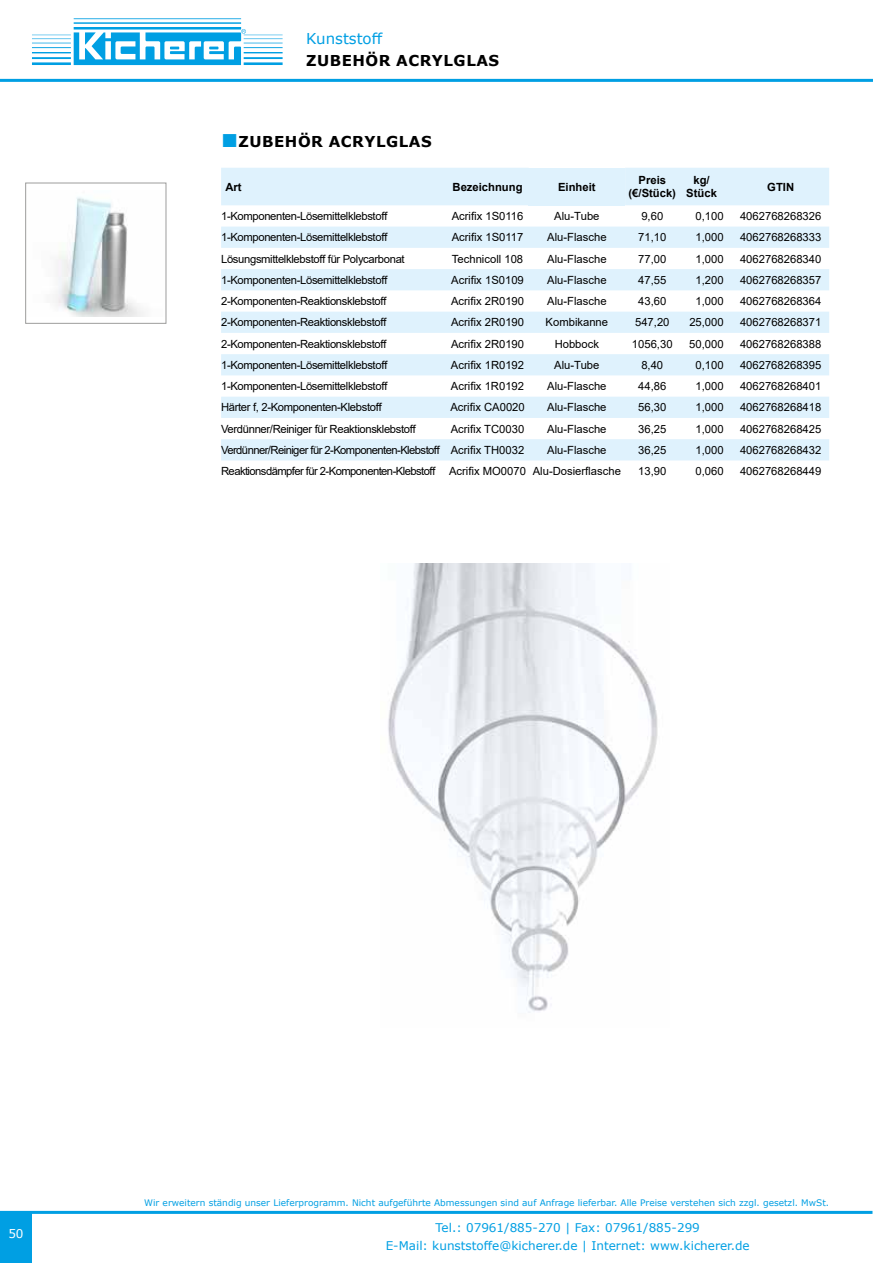
<style>
.page{position:relative;width:893px;height:1263px;background:#fff}
.page>*{position:absolute;margin:0;border:0;box-sizing:border-box;transform-origin:0 0}
.t1{font:700 15px "Verdana";letter-spacing:.035em;color:#000}
.t2{font:15px "Verdana";color:#009fe3}
.t3{font:12px/18px "Verdana";color:#009fe3;text-align:center}
.t4{font:12px "Verdana";color:#fff}
.t5{font:11.25px "Arial";color:#000}
.t6{font:11.25px "Arial";letter-spacing:-.03em;color:#000}
.t7{font:11.25px "Arial";letter-spacing:-.05em;color:#000}
.t8{font:700 11.25px/13.5px "Arial";color:#000;text-align:center}
.t9{font:9px "Verdana";color:#009fe3}
.s1{font-family:"Times New Roman";font-weight:400;font-size:28.5px;color:#009fe3}
</style>
<div class="page">
<hr style="left:0;top:79px;width:873px;height:3px;background:#009fe3">
<hr style="left:0;top:1211px;width:872px;height:3px;background:#009fe3">
<div style="left:0;top:1211px;width:32px;height:52px;background:#009fe3"></div>
<svg style="left:32px;top:18px;width:251px;height:47px"></svg>
<div style="left:221px;top:168px;width:608px;height:37px;background:#dff2fd"></div>
<div style="left:529px;top:168px;width:96px;height:37px;background:#dff2fd"></div>
<svg style="left:221px;top:227px;width:608px;height:233px;fill:#dff2fd"></svg>
<img style="left:388px;top:564px;width:270px;height:449px">
<img style="left:55px;top:197px;width:89px;height:119px">
<div style="left:26px;top:183px;width:140px;height:140px;border:1px solid #9d9d9c"></div>
<h1 class="t2" style="left:306px;top:29px;width:78px">Kunststoff</h1>
<h1 class="t1" style="left:306px;top:50px;width:195px">ZUBEHÖR ACRYLGLAS</h1>
<h1 class="t1" style="left:221px;top:131px;width:212px"><span class="s1">■</span>ZUBEHÖR ACRYLGLAS</h1>
<p class="t8" style="left:225px;top:180px;width:18px">Art</p>
<p class="t8" style="left:453px;top:180px;width:72px">Bezeichnung</p>
<p class="t8" style="left:558px;top:180px;width:39px">Einheit</p>
<p class="t8" style="left:628px;top:173px;width:49px">Preis (€/Stück)</p>
<p class="t8" style="left:686px;top:173px;width:32px">kg/<br>Stück</p>
<p class="t8" style="left:767px;top:180px;width:28px">GTIN</p>
<p class="t6" style="left:221px;top:208px;width:168px">1-Komponenten-Lösemittelklebstoff</p>
<p class="t5" style="left:452px;top:208px;width:73px">Acrifix 1S0116</p>
<p class="t5" style="left:554px;top:208px;width:47px">Alu-Tube</p>
<p class="t5" style="left:641px;top:208px;width:23px">9,60</p>
<p class="t5" style="left:696px;top:208px;width:30px">0,100</p>
<p class="t5" style="left:740px;top:208px;width:83px">4062768268326</p>
<p class="t6" style="left:221px;top:230px;width:168px">1-Komponenten-Lösemittelklebstoff</p>
<p class="t5" style="left:452px;top:230px;width:73px">Acrifix 1S0117</p>
<p class="t5" style="left:547px;top:230px;width:61px">Alu-Flasche</p>
<p class="t5" style="left:638px;top:230px;width:30px">71,10</p>
<p class="t5" style="left:696px;top:230px;width:30px">1,000</p>
<p class="t5" style="left:740px;top:230px;width:83px">4062768268333</p>
<p class="t6" style="left:221px;top:251px;width:185px">Lösungsmittelklebstoff für Polycarbonat</p>
<p class="t5" style="left:452px;top:251px;width:73px">Technicoll 108</p>
<p class="t5" style="left:547px;top:251px;width:61px">Alu-Flasche</p>
<p class="t5" style="left:638px;top:251px;width:30px">77,00</p>
<p class="t5" style="left:696px;top:251px;width:30px">1,000</p>
<p class="t5" style="left:740px;top:251px;width:83px">4062768268340</p>
<p class="t6" style="left:221px;top:272px;width:168px">1-Komponenten-Lösemittelklebstoff</p>
<p class="t5" style="left:451px;top:272px;width:74px">Acrifix 1S0109</p>
<p class="t5" style="left:547px;top:272px;width:61px">Alu-Flasche</p>
<p class="t5" style="left:638px;top:272px;width:30px">47,55</p>
<p class="t5" style="left:696px;top:272px;width:30px">1,200</p>
<p class="t5" style="left:740px;top:272px;width:83px">4062768268357</p>
<p class="t6" style="left:221px;top:293px;width:167px">2-Komponenten-Reaktionsklebstoff</p>
<p class="t5" style="left:451px;top:293px;width:75px">Acrifix 2R0190</p>
<p class="t5" style="left:547px;top:293px;width:61px">Alu-Flasche</p>
<p class="t5" style="left:638px;top:293px;width:30px">43,60</p>
<p class="t5" style="left:696px;top:293px;width:30px">1,000</p>
<p class="t5" style="left:740px;top:293px;width:83px">4062768268364</p>
<p class="t6" style="left:221px;top:315px;width:167px">2-Komponenten-Reaktionsklebstoff</p>
<p class="t5" style="left:451px;top:315px;width:75px">Acrifix 2R0190</p>
<p class="t5" style="left:546px;top:315px;width:64px">Kombikanne</p>
<p class="t5" style="left:635px;top:315px;width:36px">547,20</p>
<p class="t5" style="left:689px;top:315px;width:36px">25,000</p>
<p class="t5" style="left:740px;top:315px;width:83px">4062768268371</p>
<p class="t6" style="left:221px;top:336px;width:167px">2-Komponenten-Reaktionsklebstoff</p>
<p class="t5" style="left:451px;top:336px;width:75px">Acrifix 2R0190</p>
<p class="t5" style="left:555px;top:336px;width:46px">Hobbock</p>
<p class="t5" style="left:632px;top:336px;width:42px">1056,30</p>
<p class="t5" style="left:689px;top:336px;width:36px">50,000</p>
<p class="t5" style="left:740px;top:336px;width:83px">4062768268388</p>
<p class="t6" style="left:221px;top:357px;width:168px">1-Komponenten-Lösemittelklebstoff</p>
<p class="t5" style="left:451px;top:357px;width:75px">Acrifix 1R0192</p>
<p class="t5" style="left:554px;top:357px;width:47px">Alu-Tube</p>
<p class="t5" style="left:641px;top:357px;width:23px">8,40</p>
<p class="t5" style="left:696px;top:357px;width:30px">0,100</p>
<p class="t5" style="left:740px;top:357px;width:83px">4062768268395</p>
<p class="t6" style="left:221px;top:378px;width:168px">1-Komponenten-Lösemittelklebstoff</p>
<p class="t5" style="left:451px;top:378px;width:75px">Acrifix 1R0192</p>
<p class="t5" style="left:547px;top:378px;width:61px">Alu-Flasche</p>
<p class="t5" style="left:638px;top:378px;width:30px">44,86</p>
<p class="t5" style="left:696px;top:378px;width:30px">1,000</p>
<p class="t5" style="left:740px;top:378px;width:83px">4062768268401</p>
<p class="t6" style="left:221px;top:400px;width:163px">Härter f, 2-Komponenten-Klebstoff</p>
<p class="t5" style="left:450px;top:400px;width:76px">Acrifix CA0020</p>
<p class="t5" style="left:547px;top:400px;width:61px">Alu-Flasche</p>
<p class="t5" style="left:638px;top:400px;width:30px">56,30</p>
<p class="t5" style="left:696px;top:400px;width:30px">1,000</p>
<p class="t5" style="left:740px;top:400px;width:83px">4062768268418</p>
<p class="t6" style="left:221px;top:421px;width:197px">Verdünner/Reiniger für Reaktionsklebstoff</p>
<p class="t5" style="left:451px;top:421px;width:75px">Acrifix TC0030</p>
<p class="t5" style="left:547px;top:421px;width:61px">Alu-Flasche</p>
<p class="t5" style="left:638px;top:421px;width:30px">36,25</p>
<p class="t5" style="left:696px;top:421px;width:30px">1,000</p>
<p class="t5" style="left:740px;top:421px;width:83px">4062768268425</p>
<p class="t7" style="left:221px;top:442px;width:305px">Verdünner/Reiniger für 2-Komponenten-Klebstoff Acrifix TH0032</p>
<p class="t5" style="left:547px;top:442px;width:61px">Alu-Flasche</p>
<p class="t5" style="left:638px;top:442px;width:30px">36,25</p>
<p class="t5" style="left:696px;top:442px;width:30px">1,000</p>
<p class="t5" style="left:740px;top:442px;width:83px">4062768268432</p>
<p class="t7" style="left:221px;top:463px;width:401px">Reaktionsdämpfer für 2-Komponenten-Klebstoff Acrifix MO0070 Alu-Dosierflasche</p>
<p class="t5" style="left:638px;top:463px;width:30px">13,90</p>
<p class="t5" style="left:696px;top:463px;width:30px">0,060</p>
<p class="t5" style="left:740px;top:463px;width:83px">4062768268449</p>
<p class="t4" style="left:8px;top:1225px;width:17px">50</p>
<p class="t9" style="left:144px;top:1197px;width:686px">Wir erweitern ständig unser Lieferprogramm. Nicht aufgeführte Abmessungen sind auf Anfrage lieferbar. Alle Preise verstehen sich zzgl. gesetzl. MwSt.</p>
<p class="t3" style="left:386px;top:1218px;width:365px">Tel.: 07961/885-270 | Fax: 07961/885-299<br>E-Mail: kunststoffe@kicherer.de | Internet: www.kicherer.de</p>
</div>
